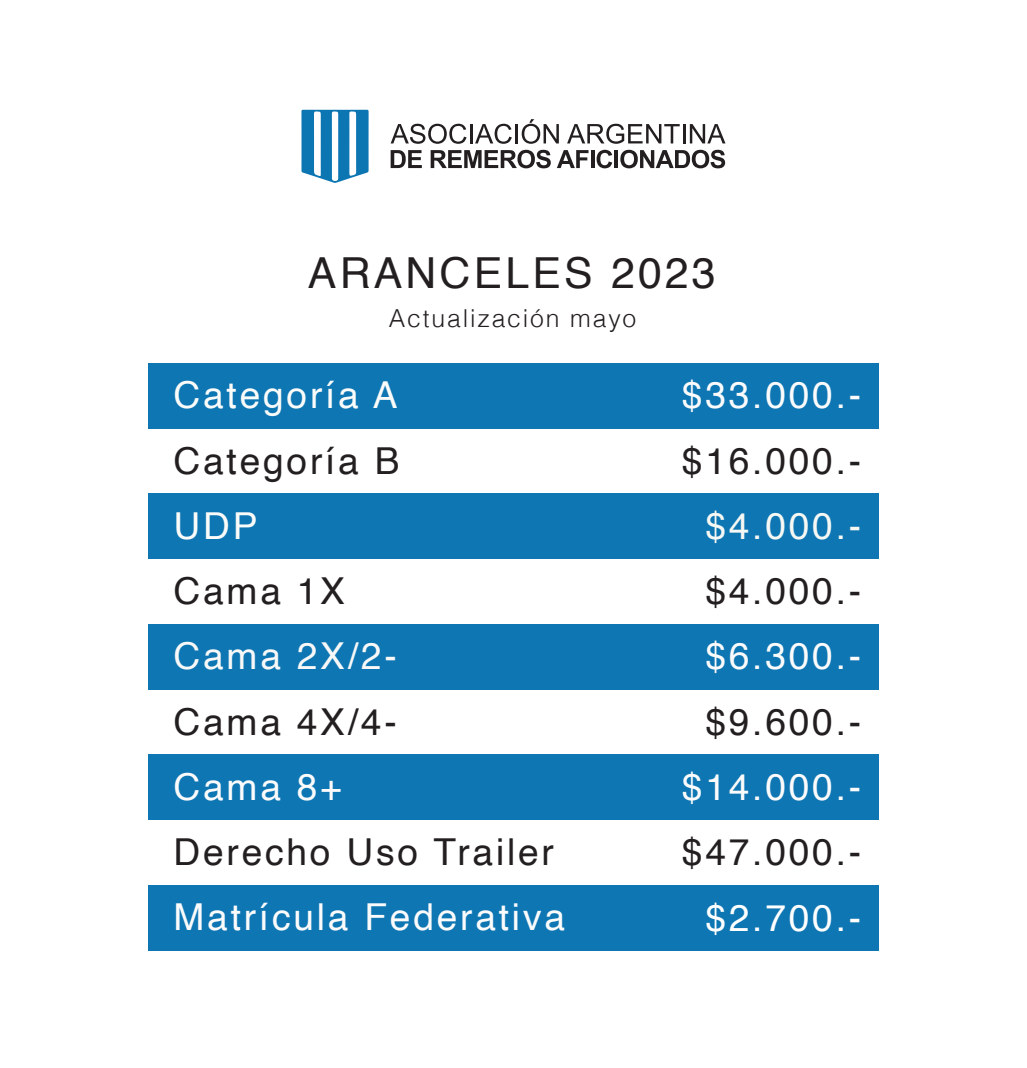
<style>
.page{position:relative;width:1027px;height:1068px;background:#fff}
.page>*{position:absolute;margin:0;border:0;box-sizing:border-box;transform-origin:0 0}
.t1{font:42.75px "Helvetica";letter-spacing:.075em;color:#231f20}
.t2{font:37.12px "Helvetica";letter-spacing:.075em;color:#231f20}
.t3{font:37.12px "Helvetica";letter-spacing:.075em;color:#fbfbfc}
.t4{font:37.12px "Helvetica";letter-spacing:.075em;color:#fbfcfa}
.t5{font:37.12px "Helvetica";letter-spacing:.075em;color:#f7f8f7}
.t6{font:37.12px "Helvetica";color:#f6f8f4}
.t7{font:37.12px "Helvetica";color:#fff}
.t8{font:300 24.75px "Helvetica";letter-spacing:.075em;color:#231f20}
</style>
<div class="page">
<svg style="left:301px;top:110px;width:67px;height:73px"></svg>
<svg style="left:390px;top:124px;width:122px;height:20px"></svg>
<hr style="left:515px;top:124px;width:3px;height:19px;background:#231f20">
<svg style="left:521px;top:119px;width:38px;height:25px"></svg>
<svg style="left:567px;top:124px;width:112px;height:20px"></svg>
<hr style="left:682px;top:124px;width:3px;height:19px;background:#231f20">
<svg style="left:690px;top:124px;width:35px;height:19px"></svg>
<svg style="left:390px;top:150px;width:32px;height:18px"></svg>
<svg style="left:430px;top:150px;width:121px;height:18px"></svg>
<svg style="left:557px;top:150px;width:31px;height:18px"></svg>
<hr style="left:591px;top:150px;width:3px;height:18px;background:#231f20">
<svg style="left:596px;top:150px;width:16px;height:18px"></svg>
<hr style="left:614px;top:150px;width:4px;height:18px;background:#231f20">
<svg style="left:620px;top:150px;width:105px;height:18px"></svg>
<div style="left:148px;top:363px;width:730px;height:66px;background:#0d76b3"></div>
<div style="left:148px;top:494px;width:730px;height:65px;background:#0d76b3"></div>
<div style="left:148px;top:624px;width:730px;height:66px;background:#0d76b3"></div>
<div style="left:148px;top:755px;width:730px;height:65px;background:#0d76b3"></div>
<div style="left:148px;top:885px;width:730px;height:66px;background:#0d76b3"></div>
<p class="t1" style="left:308px;top:240px;width:409px">ARANCELES 2023</p>
<p class="t8" style="left:389px;top:297px;width:249px">Actualización mayo</p>
<p class="t4" style="left:173px;top:367px;width:225px">Categoría A</p>
<p class="t2" style="left:173px;top:432px;width:227px">Categoría B</p>
<p class="t4" style="left:173px;top:497px;width:85px">UDP</p>
<p class="t2" style="left:173px;top:562px;width:173px">Cama 1X</p>
<p class="t5" style="left:173px;top:628px;width:225px">Cama 2X/2-</p>
<p class="t2" style="left:173px;top:693px;width:225px">Cama 4X/4-</p>
<p class="t3" style="left:173px;top:758px;width:170px">Cama 8+</p>
<p class="t2" style="left:173px;top:824px;width:382px">Derecho Uso Trailer</p>
<p class="t3" style="left:173px;top:889px;width:393px">Matrícula Federativa</p>
<p class="t3" style="left:682px;top:367px;width:181px">$33.000.-</p>
<p class="t2" style="left:682px;top:432px;width:181px">$16.000.-</p>
<p class="t6" style="left:705px;top:497px;width:157px">$4.000.-</p>
<p class="t2" style="left:705px;top:563px;width:157px">$4.000.-</p>
<p class="t3" style="left:705px;top:628px;width:157px">$6.300.-</p>
<p class="t2" style="left:705px;top:693px;width:157px">$9.600.-</p>
<p class="t3" style="left:682px;top:758px;width:181px">$14.000.-</p>
<p class="t2" style="left:682px;top:824px;width:181px">$47.000.-</p>
<p class="t7" style="left:705px;top:889px;width:157px">$2.700.-</p>
</div>
